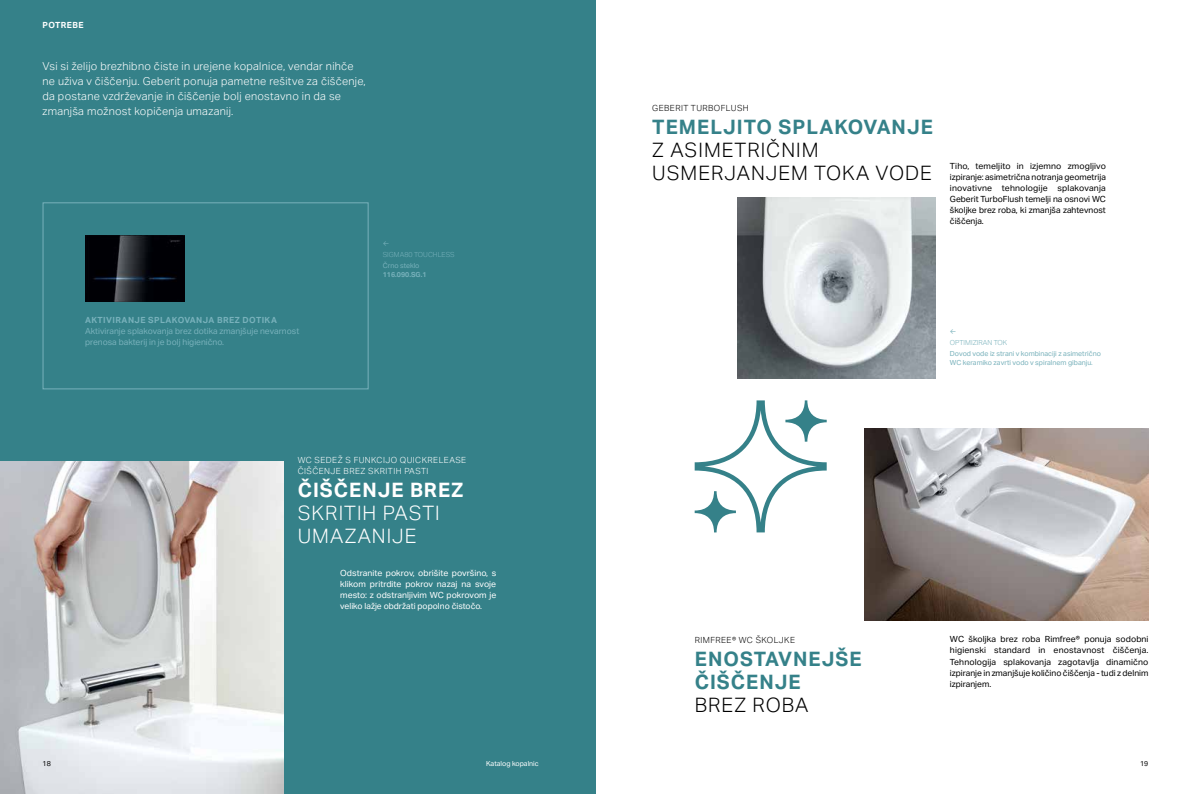
<style>
.page{position:relative;width:1191px;height:794px;background:#fff}
.page>*{position:absolute;margin:0;border:0;box-sizing:border-box;transform-origin:0 0}
.t1{font:700 20px/23px "Aktiv Grotesk Geberit";letter-spacing:.05em;color:#358189}
.t2{font:300 20px/23px "Aktiv Grotesk Geberit";letter-spacing:.05em;color:#000}
.t3{font:300 20px/23px "Aktiv Grotesk Geberit";letter-spacing:.05em;color:#fff}
.t4{font:700 20px "Aktiv Grotesk Geberit";letter-spacing:.05em;color:#fff}
.t5{font:300 11px/15px "Aktiv Grotesk Geberit";letter-spacing:.025em;color:#fff}
.t6{font:8.5px/11px "Aktiv Grotesk Geberit";color:#000;text-align:justify}
.t7{font:8.5px/11px "Aktiv Grotesk Geberit";color:#fff;text-align:justify}
.t8{font:8.5px/11px "Aktiv Grotesk Geberit";color:#78b1bb}
.t9{font:300 8.5px/11px "Aktiv Grotesk Geberit";letter-spacing:.05em;color:#fff}
.t10{font:300 8.5px "Aktiv Grotesk Geberit";letter-spacing:.05em;color:#000}
.t11{font:700 8.5px "Aktiv Grotesk Geberit";letter-spacing:.05em;color:#78b1bb}
.t12{font:700 8.5px "Aktiv Grotesk Geberit";letter-spacing:.05em;color:#fff}
.t13{font:7px/9px "Aktiv Grotesk Geberit";color:#78b1bb}
.t14{font:300 7px "Aktiv Grotesk Geberit";color:#78b1bb}
.t15{font:7px "Aktiv Grotesk Geberit";color:#fff}
.t16{font:700 7px "Aktiv Grotesk Geberit";color:#78b1bb}
.t17{font:7px "Aktiv Grotesk Geberit";color:#000}
</style>
<div class="page">
<div style="left:0;top:0;width:595px;height:794px;background:#358189"></div>
<img style="left:865px;top:428px;width:283px;height:192px">
<img style="left:0;top:461px;width:283px;height:333px">
<svg style="left:694px;top:400px;width:132px;height:132px"></svg>
<svg style="left:694px;top:491px;width:42px;height:41px"></svg>
<svg style="left:785px;top:400px;width:41px;height:41px"></svg>
<div style="left:43px;top:202px;width:326px;height:187px;border:1px solid #78b1bb"></div>
<img style="left:85px;top:235px;width:99px;height:66px">
<img style="left:737px;top:197px;width:198px;height:181px">
<p class="t12" style="left:43px;top:20px;width:43px">POTREBE</p>
<p class="t5" style="left:43px;top:59px;width:325px">Vsi si želijo brezhibno čiste in urejene kopalnice, vendar nihče ne uživa v čiščenju. Geberit ponuja pametne rešitve za čiščenje, da postane vzdrževanje in čiščenje bolj enostavno in da se zmanjša možnost kopičenja umazanij.</p>
<p class="t13" style="left:383px;top:239px;width:7px">←</p>
<p class="t14" style="left:383px;top:251px;width:73px">SIGMA80 TOUCHLESS</p>
<p class="t13" style="left:383px;top:261px;width:38px">Črno steklo</p>
<p class="t16" style="left:383px;top:270px;width:45px">116.090.SG.1</p>
<p class="t10" style="left:652px;top:103px;width:98px">GEBERIT TURBOFLUSH</p>
<h1 class="t1" style="left:652px;top:115px;width:282px">TEMELJITO SPLAKOVANJE</h1>
<h1 class="t2" style="left:652px;top:139px;width:281px">Z ASIMETRIČNIM<br>USMERJANJEM TOKA VODE</h1>
<p class="t6" style="left:950px;top:161px;width:158px">Tiho, temeljito in izjemno zmogljivo izpiranje: asimetrična notranja geometrija inovativne tehnologije splakovanja Geberit TurboFlush temelji na osnovi WC školjke brez roba, ki zmanjša zahtevnost čiščenja.</p>
<p class="t11" style="left:85px;top:315px;width:193px">AKTIVIRANJE SPLAKOVANJA BREZ DOTIKA</p>
<p class="t8" style="left:85px;top:326px;width:216px">Aktiviranje splakovanja brez dotika zmanjšuje nevarnost prenosa bakterij in je bolj higienično.</p>
<p class="t13" style="left:950px;top:327px;width:7px">←</p>
<p class="t14" style="left:950px;top:339px;width:59px">OPTIMIZIRAN TOK</p>
<p class="t13" style="left:950px;top:349px;width:152px">Dovod vode iz strani v kombinaciji z asimetrično<br>WC keramiko zavrti vodo v spiralnem gibanju.</p>
<p class="t9" style="left:298px;top:455px;width:170px">WC SEDEŽ S FUNKCIJO QUICKRELEASE<br>ČIŠČENJE BREZ SKRITIH PASTI</p>
<h1 class="t4" style="left:298px;top:478px;width:167px">ČIŠČENJE BREZ</h1>
<h1 class="t3" style="left:298px;top:502px;width:143px">SKRITIH PASTI<br>UMAZANIJE</h1>
<p class="t7" style="left:340px;top:568px;width:157px">Odstranite pokrov, obrišite površino, s klikom pritrdite pokrov nazaj na svoje mesto: z odstranljivim WC pokrovom je veliko lažje obdržati popolno čistočo.</p>
<p class="t10" style="left:694px;top:634px;width:102px">RIMFREE® WC ŠKOLJKE</p>
<h1 class="t1" style="left:694px;top:646px;width:168px">ENOSTAVNEJŠE<br>ČIŠČENJE</h1>
<h1 class="t2" style="left:694px;top:693px;width:115px">BREZ ROBA</h1>
<p class="t6" style="left:950px;top:634px;width:200px">WC školjka brez roba Rimfree® ponuja sodobni higienski standard in enostavnost čiščenja.<br>Tehnologija splakovanja zagotavlja dinamično izpiranje in zmanjšuje količino čiščenja - tudi z delnim izpiranjem.</p>
<p class="t17" style="left:43px;top:759px;width:10px">18</p>
<p class="t15" style="left:486px;top:759px;width:54px">Katalog kopalnic</p>
<p class="t17" style="left:1140px;top:759px;width:10px">19</p>
</div>
